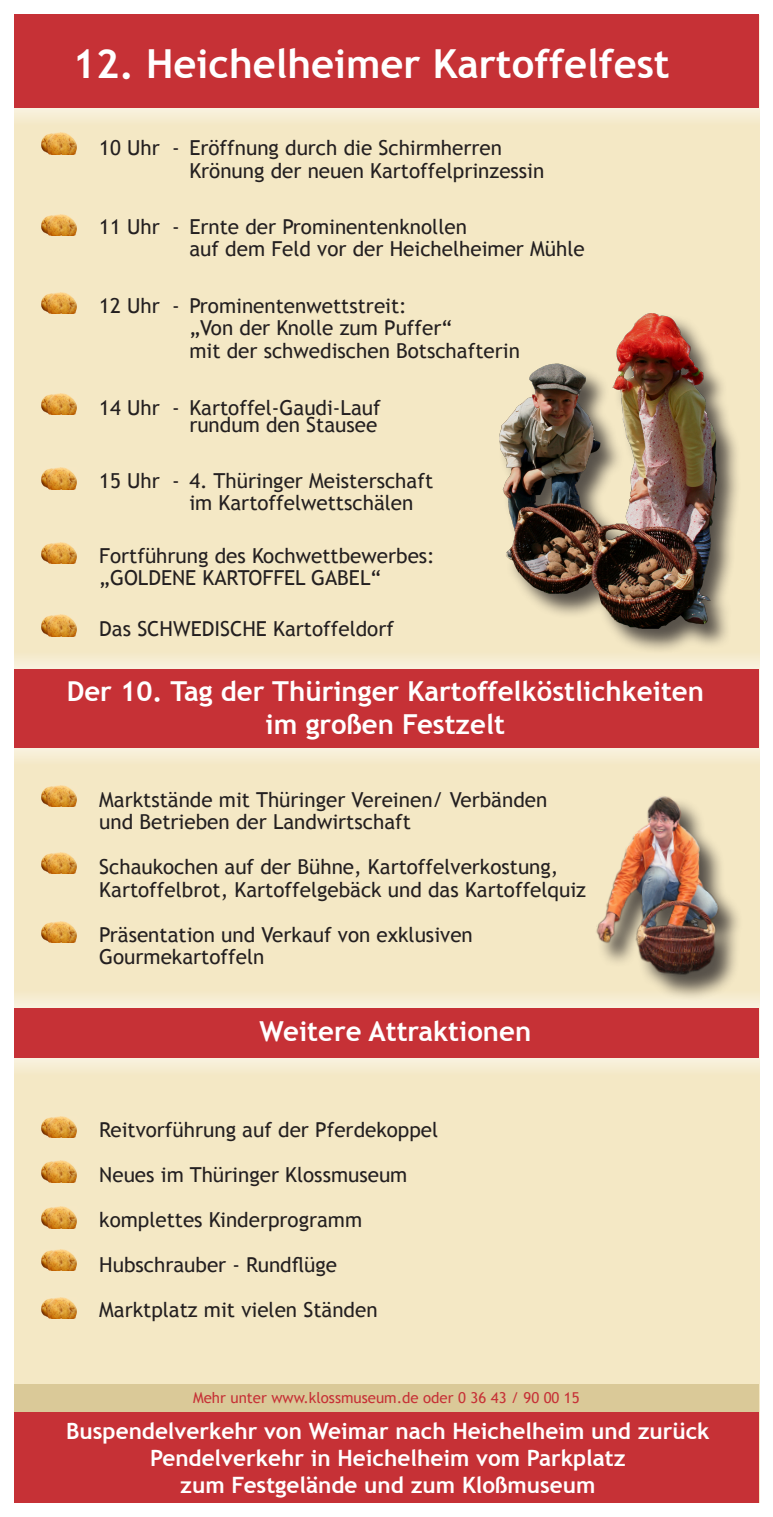
<style>
.page{position:relative;width:773px;height:1517px;background:#fff}
.page>*{position:absolute;margin:0;border:0;box-sizing:border-box;transform-origin:0 0}
.t1{font:700 40px "Trebuchet MS";color:#fff}
.t2{font:700 27.5px/33px "Trebuchet MS";color:#fff;text-align:center}
.t3{font:700 22.5px/27px "Trebuchet MS";color:#fff;text-align:center}
.t4{font:20.5px/22.5px "Trebuchet MS";color:#231f20}
.t5{font:15px "Trebuchet MS";color:#c63136}
</style>
<div class="page">
<div style="left:14px;top:15px;width:745px;height:1487px;background:#f4e8c5"></div>
<svg style="left:14px;top:14px;width:746px;height:128px"></svg>
<div style="left:14px;top:14px;width:744px;height:94px;background:#c63136"></div>
<svg style="left:14px;top:650px;width:746px;height:141px"></svg>
<div style="left:14px;top:669px;width:744px;height:79px;background:#c63136"></div>
<svg style="left:14px;top:997px;width:746px;height:92px"></svg>
<div style="left:14px;top:1008px;width:744px;height:50px;background:#c63136"></div>
<div style="left:14px;top:1411px;width:744px;height:91px;background:#c63136"></div>
<img style="left:41px;top:133px;width:36px;height:21px">
<img style="left:41px;top:214px;width:36px;height:22px">
<img style="left:41px;top:292px;width:36px;height:22px">
<img style="left:41px;top:393px;width:36px;height:22px">
<img style="left:41px;top:468px;width:36px;height:21px">
<img style="left:41px;top:542px;width:36px;height:21px">
<img style="left:41px;top:615px;width:36px;height:21px">
<img style="left:41px;top:785px;width:36px;height:21px">
<img style="left:41px;top:852px;width:36px;height:21px">
<img style="left:41px;top:921px;width:36px;height:22px">
<img style="left:41px;top:1116px;width:36px;height:21px">
<img style="left:41px;top:1160px;width:36px;height:22px">
<img style="left:41px;top:1206px;width:36px;height:22px">
<img style="left:41px;top:1249px;width:36px;height:21px">
<img style="left:41px;top:1297px;width:36px;height:21px">
<div style="left:14px;top:1384px;width:744px;height:28px;background:#dac998"></div>
<div style="left:594px;top:794px;width:173px;height:227px;background:#231f20;opacity:.75"></div>
<img style="left:594px;top:794px;width:135px;height:185px">
<div style="left:498px;top:312px;width:254px;height:353px;background:#231f20;opacity:.75"></div>
<img style="left:499px;top:313px;width:217px;height:315px">
<h1 class="t1" style="left:72px;top:39px;width:598px">12. Heichelheimer Kartoffelfest</h1>
<p class="t4" style="left:189px;top:137px;width:356px;text-indent:-90px">10 Uhr - Eröffnung durch die Schirmherren<br>Krönung der neuen Kartoffelprinzessin</p>
<p class="t4" style="left:189px;top:216px;width:397px;text-indent:-90px">11 Uhr - Ernte der Prominentenknollen<br>auf dem Feld vor der Heichelheimer Mühle</p>
<p class="t4" style="left:189px;top:294px;width:332px;text-indent:-90px">12 Uhr - Prominentenwettstreit:<br>„Von der Knolle zum Puffer“<br>mit der schwedischen Botschafterin</p>
<p class="t4" style="left:99px;top:399px;width:283px;line-height:16.8px;text-align:right">14 Uhr - Kartoffel-Gaudi-Lauf rundum den Stausee</p>
<p class="t4" style="left:189px;top:469px;width:245px;text-indent:-90px">15 Uhr - 4. Thüringer Meisterschaft im Kartoffelwettschälen</p>
<p class="t4" style="left:99px;top:544px;width:337px">Fortführung des Kochwettbewerbes: „GOLDENE KARTOFFEL GABEL“</p>
<p class="t4" style="left:99px;top:618px;width:296px">Das SCHWEDISCHE Kartoffeldorf</p>
<h2 class="t2" style="left:67px;top:674px;width:638px">Der 10. Tag der Thüringer Kartoffelköstlichkeiten im großen Festzelt</h2>
<p class="t4" style="left:99px;top:788px;width:449px">Marktstände mit Thüringer Vereinen/ Verbänden und Betrieben der Landwirtschaft</p>
<p class="t4" style="left:99px;top:856px;width:488px">Schaukochen auf der Bühne, Kartoffelverkostung,<br>Kartoffelbrot, Kartoffelgebäck und das Kartoffelquiz</p>
<p class="t4" style="left:99px;top:923px;width:375px">Präsentation und Verkauf von exklusiven<br>Gourmekartoffeln</p>
<h2 class="t2" style="left:259px;top:1014px;width:273px">Weitere Attraktionen</h2>
<p class="t4" style="left:99px;top:1107px;width:340px;line-height:45px">Reitvorführung auf der Pferdekoppel<br>Neues im Thüringer Klossmuseum komplettes Kinderprogramm<br>Hubschrauber - Rundflüge<br>Marktplatz mit vielen Ständen</p>
<p class="t5" style="left:193px;top:1389px;width:388px">Mehr unter www.klossmuseum.de oder 0 36 43 / 90 00 15</p>
<p class="t3" style="left:66px;top:1417px;width:645px">Buspendelverkehr von Weimar nach Heichelheim und zurück<br>Pendelverkehr in Heichelheim vom Parkplatz<br>zum Festgelände und zum Kloßmuseum</p>
</div>
